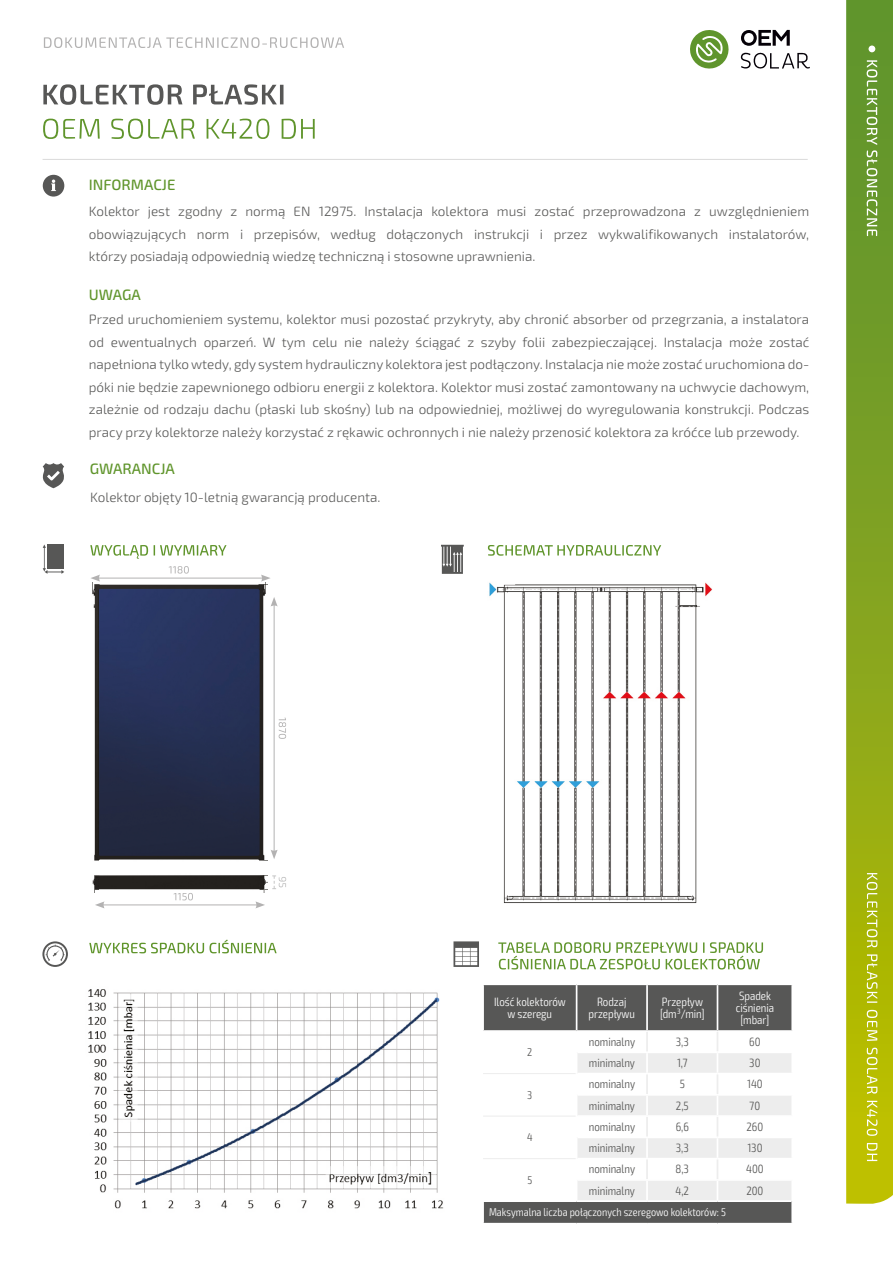
<style>
.page{position:relative;width:893px;height:1263px;background:#fff}
.page>*{position:absolute;margin:0;border:0;box-sizing:border-box;transform-origin:0 0}
.t1{font:500 15px "Exo 2";color:#60952c}
.t2{font:300 13.5px/22.5px "Exo 2";color:#575756;text-align:justify}
.t3{font:300 condensed 12px "Exo 2";color:#575756}
.t4{font:300 condensed 12px/12px "Exo 2";color:#fff;text-align:center}
.t5{font:300 condensed 11.25px "Exo 2";color:#fff}
.t6{font:300 condensed 11.25px "Exo 2";color:#575756}
</style>
<div class="page">
<svg style="left:846px;top:0;width:47px;height:1204px"></svg>
<svg style="left:44px;top:37px;width:300px;height:11px"></svg>
<svg style="left:89px;top:939px;width:188px;height:14px"></svg>
<svg style="left:498px;top:942px;width:265px;height:27px"></svg>
<img style="left:489px;top:582px;width:223px;height:321px">
<svg style="left:484px;top:985px;width:307px;height:238px;fill:#575756"></svg>
<hr style="left:483px;top:1073px;width:93px;height:1px;background:#ededed">
<hr style="left:483px;top:1116px;width:93px;height:1px;background:#ededed">
<hr style="left:483px;top:1158px;width:93px;height:1px;background:#ededed">
<hr style="left:576px;top:985px;width:1px;height:45px;background:#fff">
<hr style="left:646px;top:985px;width:2px;height:45px;background:#fff">
<hr style="left:717px;top:985px;width:1px;height:45px;background:#fff">
<hr style="left:482px;top:1030px;width:95px;height:2px;background:#fff">
<hr style="left:647px;top:1030px;width:70px;height:2px;background:#fff">
<hr style="left:717px;top:1030px;width:76px;height:2px;background:#fff">
<hr style="left:482px;top:1200px;width:95px;height:2px;background:#fff">
<hr style="left:577px;top:1200px;width:70px;height:2px;background:#fff">
<hr style="left:647px;top:1200px;width:70px;height:2px;background:#fff">
<hr style="left:717px;top:1200px;width:74px;height:2px;background:#fff">
<hr style="left:577px;top:1030px;width:70px;height:2px;background:#fff">
<svg style="left:576px;top:1032px;width:215px;height:168px"></svg>
<hr style="left:646px;top:1159px;width:2px;height:20px;background:#ededed">
<img style="left:88px;top:989px;width:356px;height:220px">
<svg style="left:43px;top:544px;width:21px;height:30px"></svg>
<div style="left:47px;top:544px;width:17px;height:25px;background:#575756"></div>
<svg style="left:42px;top:941px;width:26px;height:26px"></svg>
<svg style="left:453px;top:941px;width:26px;height:26px"></svg>
<svg style="left:441px;top:545px;width:23px;height:29px"></svg>
<svg style="left:90px;top:545px;width:137px;height:14px"></svg>
<svg style="left:43px;top:119px;width:272px;height:20px"></svg>
<svg style="left:43px;top:84px;width:240px;height:21px"></svg>
<hr style="left:43px;top:159px;width:765px;height:1px;background:#dadada">
<svg style="left:43px;top:175px;width:21px;height:22px"></svg>
<svg style="left:43px;top:463px;width:21px;height:25px"></svg>
<svg style="left:741px;top:30px;width:49px;height:16px"></svg>
<svg style="left:741px;top:52px;width:69px;height:17px"></svg>
<svg style="left:690px;top:30px;width:39px;height:39px"></svg>
<svg style="left:867px;top:60px;width:10px;height:176px"></svg>
<svg style="left:867px;top:873px;width:10px;height:288px"></svg>
<div style="left:868px;top:46px;width:7px;height:6px;background:#fff;border-radius:50%"></div>
<svg style="left:488px;top:545px;width:173px;height:11px"></svg>
<img style="left:92px;top:583px;width:175px;height:310px">
<svg style="left:279px;top:717px;width:7px;height:22px"></svg>
<hr style="left:274px;top:604px;width:1px;height:248px;background:#b3b2b2">
<svg style="left:271px;top:597px;width:7px;height:9px"></svg>
<svg style="left:271px;top:850px;width:7px;height:9px"></svg>
<svg style="left:272px;top:875px;width:14px;height:14px"></svg>
<svg style="left:174px;top:893px;width:19px;height:7px"></svg>
<hr style="left:102px;top:904px;width:156px;height:1px;background:#b3b2b2">
<svg style="left:95px;top:901px;width:10px;height:7px"></svg>
<svg style="left:255px;top:901px;width:10px;height:7px"></svg>
<svg style="left:169px;top:566px;width:20px;height:8px"></svg>
<hr style="left:98px;top:578px;width:165px;height:1px;background:#b3b2b2">
<svg style="left:91px;top:575px;width:9px;height:7px"></svg>
<svg style="left:261px;top:575px;width:9px;height:7px"></svg>
<p class="t1" style="left:89px;top:176px;width:88px">INFORMACJE</p>
<p class="t2" style="left:89px;top:201px;width:722px">Kolektor jest zgodny z normą EN 12975. Instalacja kolektora musi zostać przeprowadzona z uwzględnieniem obowiązujących norm i przepisów, według dołączonych instrukcji i przez wykwalifikowanych instalatorów, którzy posiadają odpowiednią wiedzę techniczną i stosowne uprawnienia.</p>
<p class="t1" style="left:89px;top:286px;width:54px">UWAGA</p>
<p class="t2" style="left:89px;top:308px;width:722px">Przed uruchomieniem systemu, kolektor musi pozostać przykryty, aby chronić absorber od przegrzania, a instalatora od ewentualnych oparzeń. W tym celu nie należy ściągać z szyby folii zabezpieczającej. Instalacja może zostać napełniona tylko wtedy, gdy system hydrauliczny kolektora jest podłączony. Instalacja nie może zostać uruchomiona do&shy;póki nie będzie zapewnionego odbioru energii z kolektora. Kolektor musi zostać zamontowany na uchwycie dachowym, zależnie od rodzaju dachu (płaski lub skośny) lub na odpowiedniej, możliwej do wyregulowania konstrukcji. Podczas pracy przy kolektorze należy korzystać z rękawic ochronnych i nie należy przenosić kolektora za króćce lub przewody.</p>
<p class="t1" style="left:90px;top:460px;width:87px">GWARANCJA</p>
<p class="t2" style="left:90px;top:487px;width:292px">Kolektor objęty 10-letnią gwarancją producenta.</p>
<p class="t4" style="left:494px;top:996px;width:73px">Ilość kolektorów w szeregu</p>
<p class="t4" style="left:589px;top:996px;width:48px">Rodzaj przepływu</p>
<p class="t4" style="left:660px;top:996px;width:46px;text-align:left">Przepływ [dm³/min]</p>
<p class="t4" style="left:736px;top:990px;width:40px">Spadek ciśnienia [mbar]</p>
<p class="t6" style="left:527px;top:1046px;width:7px">2</p>
<p class="t3" style="left:589px;top:1035px;width:48px">nominalny</p>
<p class="t3" style="left:676px;top:1035px;width:14px">3,3</p>
<p class="t3" style="left:749px;top:1035px;width:13px">60</p>
<p class="t3" style="left:589px;top:1056px;width:48px">minimalny</p>
<p class="t3" style="left:677px;top:1056px;width:12px">1,7</p>
<p class="t3" style="left:749px;top:1056px;width:13px">30</p>
<p class="t6" style="left:527px;top:1088px;width:7px">3</p>
<p class="t6" style="left:527px;top:1131px;width:7px">4</p>
<p class="t3" style="left:589px;top:1077px;width:48px">nominalny</p>
<p class="t3" style="left:680px;top:1077px;width:7px">5</p>
<p class="t3" style="left:747px;top:1077px;width:17px">140</p>
<p class="t3" style="left:589px;top:1098px;width:48px">minimalny</p>
<p class="t3" style="left:676px;top:1098px;width:14px">2,5</p>
<p class="t3" style="left:750px;top:1098px;width:12px">70</p>
<p class="t3" style="left:589px;top:1120px;width:48px">nominalny</p>
<p class="t3" style="left:676px;top:1120px;width:15px">6,6</p>
<p class="t3" style="left:746px;top:1120px;width:18px">260</p>
<p class="t3" style="left:589px;top:1141px;width:48px">minimalny</p>
<p class="t3" style="left:676px;top:1141px;width:14px">3,3</p>
<p class="t3" style="left:747px;top:1141px;width:17px">130</p>
<p class="t3" style="left:589px;top:1162px;width:48px">nominalny</p>
<p class="t3" style="left:676px;top:1162px;width:15px">8,3</p>
<p class="t3" style="left:746px;top:1162px;width:19px">400</p>
<p class="t3" style="left:589px;top:1183px;width:48px">minimalny</p>
<p class="t3" style="left:675px;top:1183px;width:15px">4,2</p>
<p class="t3" style="left:746px;top:1183px;width:19px">200</p>
<p class="t5" style="left:489px;top:1206px;width:238px">Maksymalna liczba połączonych szeregowo kolektorów: 5</p>
<p class="t6" style="left:527px;top:1173px;width:6px">5</p>
</div>
